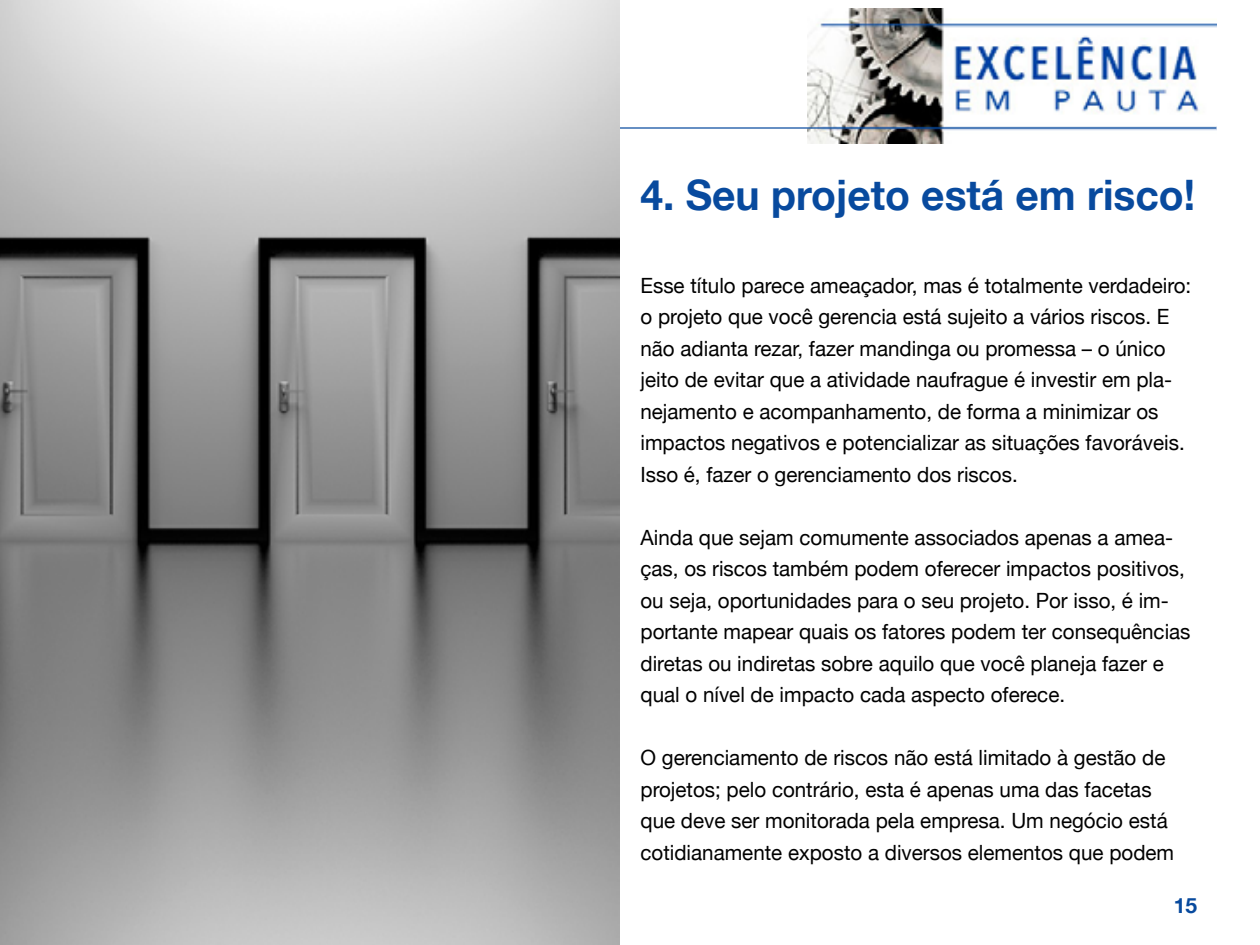
<style>
.page{position:relative;width:1260px;height:945px;background:#fff}
.page>*{position:absolute;margin:0;border:0;box-sizing:border-box;transform-origin:0 0}
.t1{font:700 42px "Helvetica 75";color:#084a9e}
.t2{font:21px/31.5px "Helvetica Neue";color:#000}
.t3{font:700 21px "Helvetica 75";color:#084a9e}
</style>
<div class="page">
<img style="left:808px;top:9px;width:408px;height:135px">
<hr style="left:40px;top:127px;width:1176px;height:2px;background:#084a9e">
<img style="left:0;top:0;width:620px;height:945px">
<h1 class="t1" style="left:640px;top:169px;width:556px">4. Seu projeto está em risco!</h1>
<p class="t2" style="left:640px;top:269px;width:552px">Esse título parece ameaçador, mas é totalmente verdadeiro: o projeto que você gerencia está sujeito a vários riscos. E não adianta rezar, fazer mandinga ou promessa – o único jeito de evitar que a atividade naufrague é investir em pla&shy;nejamento e acompanhamento, de forma a minimizar os impactos negativos e potencializar as situações favoráveis.<br>Isso é, fazer o gerenciamento dos riscos.</p>
<p class="t2" style="left:640px;top:521px;width:552px">Ainda que sejam comumente associados apenas a amea&shy;ças, os riscos também podem oferecer impactos positivos, ou seja, oportunidades para o seu projeto. Por isso, é im&shy;portante mapear quais os fatores podem ter consequências diretas ou indiretas sobre aquilo que você planeja fazer e qual o nível de impacto cada aspecto oferece.</p>
<p class="t2" style="left:640px;top:742px;width:535px">O gerenciamento de riscos não está limitado à gestão de projetos; pelo contrário, esta é apenas uma das facetas que deve ser monitorada pela empresa. Um negócio está cotidianamente exposto a diversos elementos que podem</p>
<p class="t3" style="left:1174px;top:893px;width:25px">15</p>
</div>
